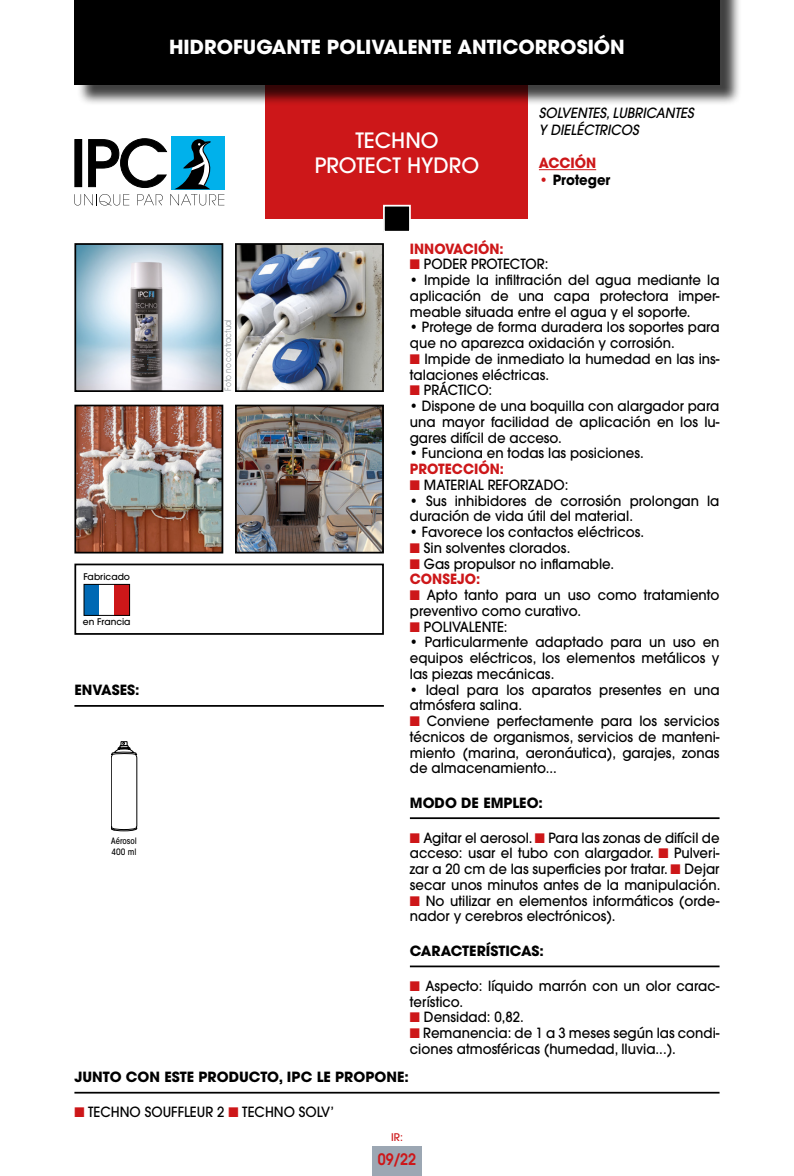
<style>
.page{position:relative;width:794px;height:1176px;background:#fff}
.page>*{position:absolute;margin:0;border:0;box-sizing:border-box;transform-origin:0 0}
.t1{font:500 21px "ITC Avant Garde Std";color:#fff}
.t2{font:700 19.25px "ITC Avant Garde Std";color:#fff}
.t3{font:600 15.75px "ITC Avant Garde Std";color:#cd1719;scale:.9 1}
.t4{font:500 14px/15.8px "ITC Avant Garde Std";color:#000;scale:.95 1}
.t5{font:700 14px "ITC Avant Garde Std";color:#000}
.t6{font:700 14px "ITC Avant Garde Std";color:#cd1719;scale:.95 1}
.t7{font:italic 500 14px "ITC Avant Garde Std";color:#000;scale:.95 1}
.t8{font:700 14px "ITC Avant Garde Std";color:#000;scale:.95 1}
.t9{font:500 10.5px "ITC Avant Garde Std";color:#cd1719}
.t10{font:500 9.1px "Avant Garde";color:#000}
.t11{font:8.75px "ITC Avant Garde Std";color:#91989c;scale:.85 1}
.t12{font:500 condensed 8.75px "ITC Avant Garde Std";color:#000}
.s1{color:#cd1719}
</style>
<div class="page">
<div style="left:74px;top:563px;width:310px;height:72px;border:2px solid #000"></div>
<div style="left:266px;top:79px;width:262px;height:140px;background:#cd1719"></div>
<div style="left:372px;top:1146px;width:50px;height:30px;background:#9ca7b3"></div>
<div style="left:171px;top:136px;width:53px;height:53px;background:#00b1eb"></div>
<svg style="left:74px;top:138px;width:150px;height:67px"></svg>
<div style="left:384px;top:206px;width:26px;height:26px;background:#000"></div>
<div style="left:383px;top:205px;width:28px;height:28px;border:2px solid #fff"></div>
<div style="left:77px;top:0;width:664px;height:106px;background:#000;opacity:.75"></div>
<div style="left:74px;top:0;width:645px;height:84px;background:#000"></div>
<svg style="left:111px;top:741px;width:26px;height:90px"></svg>
<hr style="left:74px;top:705px;width:310px;height:2px;background:#000">
<hr style="left:410px;top:817px;width:309px;height:2px;background:#000">
<hr style="left:410px;top:965px;width:309px;height:2px;background:#000">
<hr style="left:74px;top:1092px;width:645px;height:1px;background:#000">
<hr style="left:539px;top:169px;width:57px;height:1px;background:#cd1719">
<div style="left:84px;top:584px;width:15px;height:31px;background:#0069b4"></div>
<div style="left:114px;top:584px;width:16px;height:31px;background:#cd1719"></div>
<div style="left:84px;top:584px;width:46px;height:32px;border:1px solid #000"></div>
<img style="left:77px;top:246px;width:143px;height:143px">
<div style="left:74px;top:243px;width:149px;height:149px;border:2px solid #000"></div>
<img style="left:77px;top:408px;width:143px;height:142px">
<div style="left:74px;top:405px;width:149px;height:148px;border:2px solid #000"></div>
<img style="left:238px;top:246px;width:143px;height:143px">
<div style="left:235px;top:243px;width:149px;height:149px;border:2px solid #000"></div>
<img style="left:238px;top:408px;width:143px;height:142px">
<div style="left:235px;top:405px;width:149px;height:148px;border:2px solid #000"></div>
<p class="t2" style="left:169px;top:34px;width:457px">HIDROFUGANTE POLIVALENTE ANTICORROSIÓN</p>
<p class="t10" style="left:83px;top:571px;width:48px">Fabricado</p>
<p class="t10" style="left:83px;top:616px;width:49px">en Francia</p>
<p class="t5" style="left:74px;top:681px;width:67px">ENVASES:</p>
<p class="t12" style="left:111px;top:836px;width:27px">Aérosol</p>
<p class="t12" style="left:112px;top:846px;width:26px">400 ml</p>
<p class="t11" style="left:223px;top:391px;width:86px;rotate:-90deg">Foto no contractual</p>
<p class="t1" style="left:355px;top:127px;width:85px">TECHNO</p>
<p class="t1" style="left:315px;top:152px;width:166px">PROTECT HYDRO</p>
<p class="t7" style="left:539px;top:104px;width:164px">SOLVENTES, LUBRICANTES</p>
<p class="t7" style="left:539px;top:121px;width:107px">Y DIELÉCTRICOS</p>
<p class="t6" style="left:539px;top:154px;width:62px">ACCIÓN</p>
<p class="t8" style="left:539px;top:171px;width:77px"><span class="s1">•</span> Proteger</p>
<p class="t6" style="left:410px;top:239px;width:100px">INNOVACIÓN:</p>
<p class="t4" style="left:410px;top:256px;width:147px"><span class="s1">■</span> PODER PROTECTOR:</p>
<p class="t4" style="left:410px;top:272px;width:327px;text-align:justify">• Impide la infiltración del agua mediante la aplicación de una capa protectora imper&shy;meable situada entre el agua y el soporte.</p>
<p class="t4" style="left:410px;top:319px;width:327px">• Protege de forma duradera los soportes para que no aparezca oxidación y corrosión.</p>
<p class="t4" style="left:410px;top:351px;width:327px"><span class="s1">■</span> Impide de inmediato la humedad en las ins&shy;talaciones eléctricas.</p>
<p class="t4" style="left:410px;top:382px;width:88px"><span class="s1">■</span> PRÁCTICO:</p>
<p class="t4" style="left:410px;top:398px;width:327px;text-align:justify">• Dispone de una boquilla con alargador para una mayor facilidad de aplicación en los lu&shy;gares difícil de acceso.</p>
<p class="t4" style="left:410px;top:445px;width:248px">• Funciona en todas las posiciones.</p>
<p class="t6" style="left:410px;top:459px;width:101px">PROTECCIÓN:</p>
<p class="t4" style="left:410px;top:477px;width:168px"><span class="s1">■</span> MATERIAL REFORZADO:</p>
<p class="t4" style="left:410px;top:492px;width:327px">• Sus inhibidores de corrosión prolongan la duración de vida útil del material.</p>
<p class="t4" style="left:410px;top:524px;width:248px">• Favorece los contactos eléctricos.</p>
<p class="t4" style="left:410px;top:540px;width:170px"><span class="s1">■</span> Sin solventes clorados.</p>
<p class="t4" style="left:410px;top:555px;width:216px"><span class="s1">■</span> Gas propulsor no inflamable.</p>
<p class="t6" style="left:410px;top:570px;width:76px">CONSEJO:</p>
<p class="t4" style="left:410px;top:587px;width:327px"><span class="s1">■</span> Apto tanto para un uso como tratamiento preventivo como curativo.</p>
<p class="t4" style="left:410px;top:618px;width:104px"><span class="s1">■</span> POLIVALENTE:</p>
<p class="t4" style="left:410px;top:634px;width:327px;text-align:justify">• Particularmente adaptado para un uso en equipos eléctricos, los elementos metálicos y las piezas mecánicas.</p>
<p class="t4" style="left:410px;top:681px;width:327px">• Ideal para los aparatos presentes en una atmósfera salina.</p>
<p class="t4" style="left:410px;top:713px;width:327px;text-align:justify"><span class="s1">■</span> Conviene perfectamente para los servicios técnicos de organismos, servicios de manteni&shy;miento (marina, aeronáutica), garajes, zonas de almacenamiento...</p>
<p class="t5" style="left:410px;top:793px;width:135px">MODO DE EMPLEO:</p>
<p class="t4" style="left:410px;top:829px;width:328px;text-align:justify"><span class="s1">■</span> Agitar el aerosol. <span class="s1">■</span> Para las zonas de difícil de acceso: usar el tubo con alargador. <span class="s1">■</span> Pulveri&shy;zar a 20 cm de las superficies por tratar. <span class="s1">■</span> Dejar secar unos minutos antes de la manipulación.</p>
<p class="t4" style="left:410px;top:892px;width:327px"><span class="s1">■</span> No utilizar en elementos informáticos (orde&shy;nador y cerebros electrónicos).</p>
<p class="t5" style="left:410px;top:941px;width:136px">CARACTERÍSTICAS:</p>
<p class="t4" style="left:410px;top:978px;width:327px"><span class="s1">■</span> Aspecto: líquido marrón con un olor carac&shy;terístico.</p>
<p class="t4" style="left:410px;top:1009px;width:122px"><span class="s1">■</span> Densidad: 0,82.</p>
<p class="t4" style="left:410px;top:1025px;width:327px"><span class="s1">■</span> Remanencia: de 1 a 3 meses según las condi&shy;ciones atmosféricas (humedad, lluvia...).</p>
<p class="t5" style="left:74px;top:1067px;width:336px">JUNTO CON ESTE PRODUCTO, IPC LE PROPONE:</p>
<p class="t4" style="left:74px;top:1104px;width:275px"><span class="s1">■</span> TECHNO SOUFFLEUR 2 <span class="s1">■</span> TECHNO SOLV’</p>
<p class="t9" style="left:391px;top:1130px;width:13px">IR:</p>
<p class="t3" style="left:378px;top:1149px;width:44px">09/22</p>
</div>
